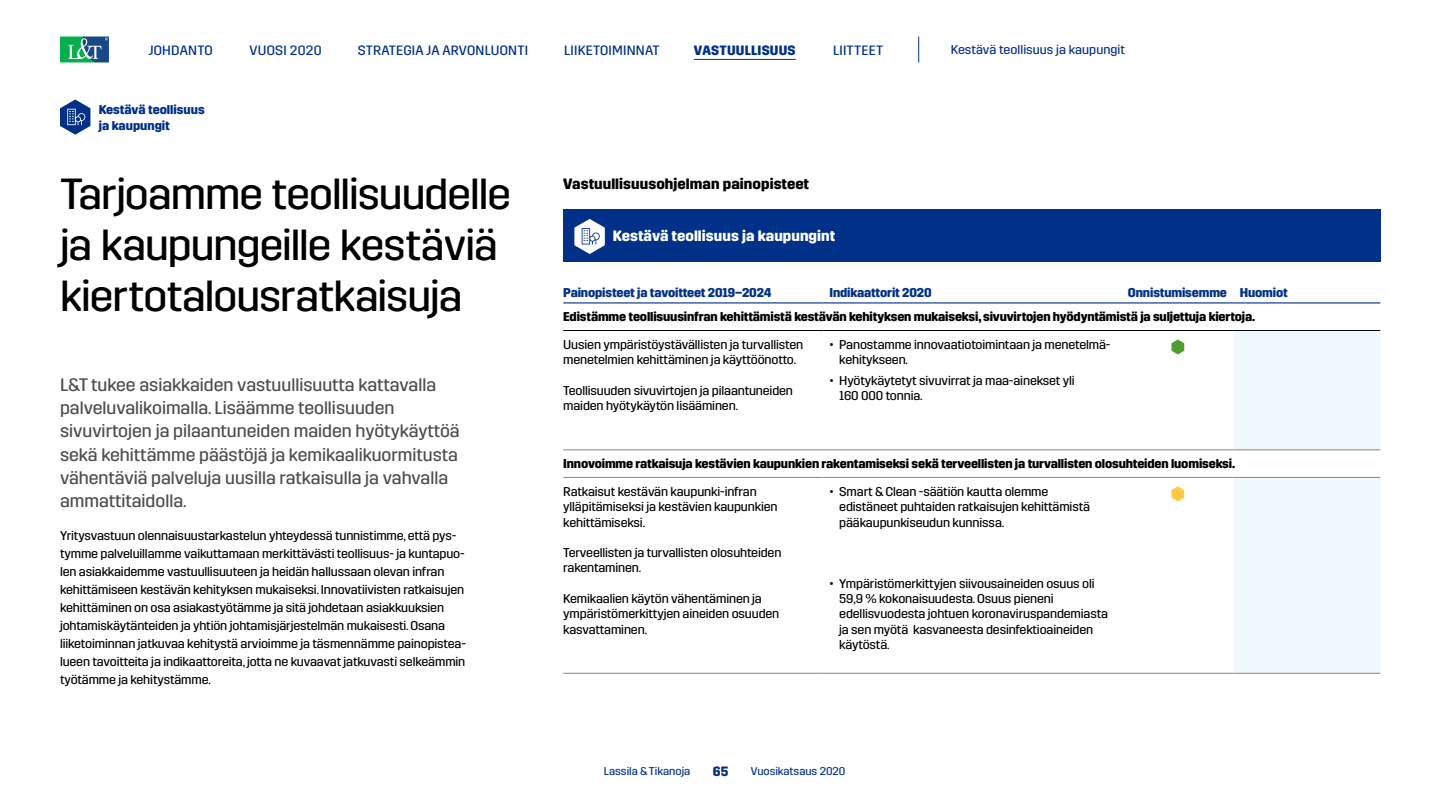
<style>
.page{position:relative;width:1440px;height:810px;background:#fff}
.page>*{position:absolute;margin:0;border:0;box-sizing:border-box;transform-origin:0 0}
.t1{font:43.5px/51px "LT Trim";letter-spacing:-.025em;color:#000}
.t2{font:18px/23.2px "LT Trim";color:#4d4d4d}
.t3{font:700 15px "LT Trim";letter-spacing:.005em;color:#000}
.t4{font:700 15px "LT Trim";letter-spacing:.005em;color:#fff}
.t5{font:13.5px "LT Trim";letter-spacing:.015em;color:#003087}
.t6{font:700 13.5px "LT Trim";letter-spacing:.015em;color:#003087}
.t7{font:12.75px/15.3px "LT Trim";letter-spacing:-.01em;color:#000}
.t8{font:700 12.75px "LT Trim";letter-spacing:-.01em;color:#000}
.t9{font:700 12.75px/15.3px "LT Trim";letter-spacing:-.01em;color:#003087}
.t10{font:12.75px "LT Trim";letter-spacing:.005em;color:#003087}
.t11{font:11.25px "LT Trim";color:#003087}
</style>
<div class="page">
<svg style="left:60px;top:100px;width:30px;height:35px"></svg>
<div style="left:563px;top:209px;width:817px;height:53px;background:#003087"></div>
<svg style="left:1234px;top:331px;width:146px;height:342px;fill:#eff8fc"></svg>
<hr style="left:563px;top:330px;width:261px;height:1px;background:#000">
<hr style="left:824px;top:330px;width:298px;height:1px;background:#000">
<hr style="left:1122px;top:330px;width:112px;height:1px;background:#000">
<hr style="left:1234px;top:330px;width:146px;height:1px;background:#000">
<hr style="left:563px;top:450px;width:261px;height:1px;background:#878787">
<hr style="left:824px;top:450px;width:298px;height:1px;background:#878787">
<hr style="left:1122px;top:450px;width:112px;height:1px;background:#878787">
<hr style="left:1234px;top:450px;width:146px;height:1px;background:#878787">
<hr style="left:563px;top:477px;width:261px;height:1px;background:#878787">
<hr style="left:824px;top:477px;width:298px;height:1px;background:#878787">
<hr style="left:1122px;top:477px;width:112px;height:1px;background:#878787">
<hr style="left:563px;top:673px;width:261px;height:1px;background:#878787">
<hr style="left:824px;top:673px;width:298px;height:1px;background:#878787">
<hr style="left:1122px;top:673px;width:112px;height:1px;background:#878787">
<hr style="left:1234px;top:673px;width:146px;height:1px;background:#878787">
<hr style="left:1234px;top:477px;width:146px;height:1px;background:#878787">
<hr style="left:563px;top:302px;width:261px;height:1px;background:#003087">
<hr style="left:824px;top:302px;width:298px;height:1px;background:#003087">
<hr style="left:1122px;top:302px;width:112px;height:1px;background:#003087">
<hr style="left:1234px;top:302px;width:146px;height:1px;background:#003087">
<svg style="left:1171px;top:339px;width:13px;height:15px"></svg>
<svg style="left:1171px;top:486px;width:13px;height:15px"></svg>
<svg style="left:574px;top:219px;width:31px;height:35px"></svg>
<svg style="left:60px;top:37px;width:49px;height:25px"></svg>
<svg style="left:918px;top:37px;width:1px;height:25px"></svg>
<hr style="left:694px;top:59px;width:102px;height:1px;background:#003087">
<p class="t5" style="left:149px;top:42px;width:66px">JOHDANTO</p>
<p class="t5" style="left:250px;top:42px;width:73px">VUOSI 2020</p>
<p class="t5" style="left:358px;top:42px;width:172px">STRATEGIA JA ARVONLUONTI</p>
<p class="t5" style="left:564px;top:42px;width:97px">LIIKETOIMINNAT</p>
<p class="t6" style="left:694px;top:42px;width:103px">VASTUULLISUUS</p>
<p class="t5" style="left:833px;top:42px;width:52px">LIITTEET</p>
<p class="t10" style="left:951px;top:43px;width:176px">Kestävä teollisuus ja kaupungit</p>
<p class="t9" style="left:99px;top:102px;width:108px">Kestävä teollisuus ja kaupungit</p>
<h1 class="t1" style="left:60px;top:169px;width:452px">Tarjoamme teollisuudelle ja kaupungeille kestäviä kiertotalousratkaisuja</h1>
<p class="t2" style="left:60px;top:373px;width:401px">L&amp;T tukee asiakkaiden vastuullisuutta kattavalla palveluvalikoimalla. Lisäämme teollisuuden sivuvirtojen ja pilaantuneiden maiden hyötykäyttöä sekä kehittämme päästöjä ja kemikaalikuormitusta vähentäviä palveluja uusilla ratkaisulla ja vahvalla ammattitaidolla.</p>
<p class="t7" style="left:60px;top:527px;width:408px;line-height:18px">Yritysvastuun olennaisuustarkastelun yhteydessä tunnistimme, että pys&shy;tymme palveluillamme vaikuttamaan merkittävästi teollisuus- ja kuntapuo&shy;len asiakkaidemme vastuullisuuteen ja heidän hallussaan olevan infran kehittämiseen kestävän kehityksen mukaiseksi. Innovatiivisten ratkaisujen kehittäminen on osa asiakastyötämme ja sitä johdetaan asiakkuuksien johtamiskäytänteiden ja yhtiön johtamisjärjestelmän mukaisesti. Osana liiketoiminnan jatkuvaa kehitystä arvioimme ja täsmennämme painopistea&shy;lueen tavoitteita ja indikaattoreita, jotta ne kuvaavat jatkuvasti selkeämmin työtämme ja kehitystämme.</p>
<p class="t3" style="left:563px;top:175px;width:247px">Vastuullisuusohjelman painopisteet</p>
<p class="t4" style="left:613px;top:227px;width:224px">Kestävä teollisuus ja kaupungint</p>
<p class="t9" style="left:563px;top:285px;width:210px">Painopisteet ja tavoitteet 2019–2024</p>
<p class="t9" style="left:829px;top:285px;width:104px">Indikaattorit 2020</p>
<p class="t9" style="left:1128px;top:285px;width:161px">Onnistumisemme Huomiot</p>
<p class="t8" style="left:563px;top:310px;width:694px">Edistämme teollisuusinfran kehittämistä kestävän kehityksen mukaiseksi, sivuvirtojen hyödyntämistä ja suljettuja kiertoja.</p>
<p class="t7" style="left:563px;top:337px;width:241px">Uusien ympäristöystävällisten ja turvallisten menetelmien kehittäminen ja käyttöönotto.</p>
<p class="t7" style="left:563px;top:383px;width:231px">Teollisuuden sivuvirtojen ja pilaantuneiden maiden hyötykäytön lisääminen.</p>
<p class="t7" style="left:839px;top:337px;width:273px;text-indent:-10px">• Panostamme innovaatiotoimintaan ja menetelmä&shy;kehitykseen.</p>
<p class="t7" style="left:839px;top:373px;width:237px;text-indent:-10px">• Hyötykäytetyt sivuvirrat ja maa-ainekset yli<br>160 000 tonnia.</p>
<p class="t8" style="left:563px;top:457px;width:673px">Innovoimme ratkaisuja kestävien kaupunkien rakentamiseksi sekä terveellisten ja turvallisten olosuhteiden luomiseksi.</p>
<p class="t7" style="left:563px;top:484px;width:216px">Ratkaisut kestävän kaupunki-infran ylläpitämiseksi ja kestävien kaupunkien kehittämiseksi.</p>
<p class="t7" style="left:563px;top:545px;width:220px">Terveellisten ja turvallisten olosuhteiden rakentaminen.</p>
<p class="t7" style="left:563px;top:591px;width:218px">Kemikaalien käytön vähentäminen ja ympäristömerkittyjen aineiden osuuden kasvattaminen.</p>
<p class="t7" style="left:839px;top:484px;width:252px;text-indent:-10px">• Smart &amp; Clean -säätiön kautta olemme edistäneet puhtaiden ratkaisujen kehittämistä pääkaupunkiseudun kunnissa.</p>
<p class="t7" style="left:839px;top:576px;width:270px;text-indent:-10px">• Ympäristömerkittyjen siivousaineiden osuus oli 59,9 % kokonaisuudesta. Osuus pieneni edellisvuodesta johtuen koronaviruspandemiasta ja sen myötä kasvaneesta desinfektioaineiden käytöstä.</p>
<p class="t11" style="left:604px;top:765px;width:88px">Lassila &amp; Tikanoja</p>
<p class="t6" style="left:713px;top:764px;width:17px">65</p>
<p class="t11" style="left:751px;top:765px;width:96px">Vuosikatsaus 2020</p>
</div>
